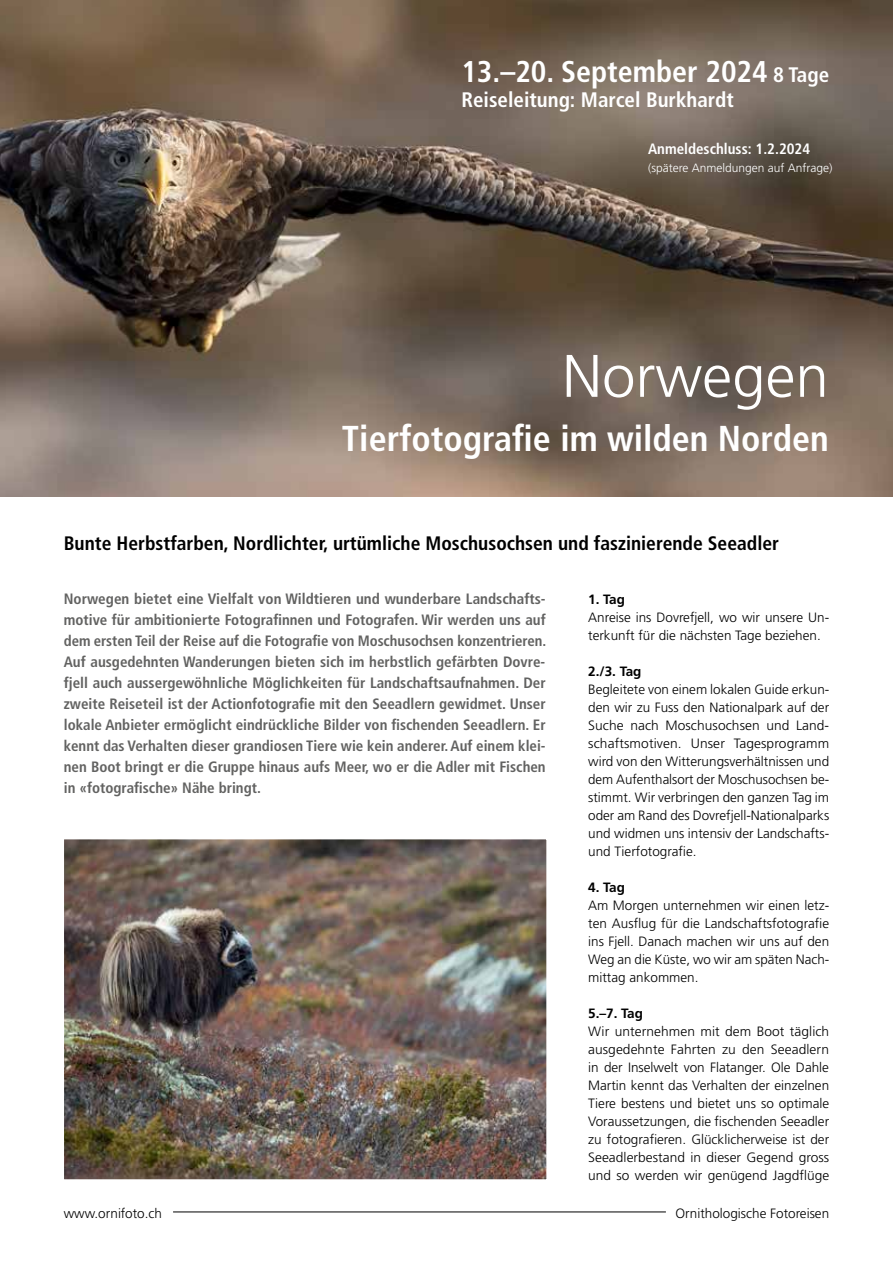
<style>
.page{position:relative;width:893px;height:1263px;background:#fff}
.page>*{position:absolute;margin:0;border:0;box-sizing:border-box;transform-origin:0 0}
.t1{font:300 60px "Frutiger LT Pro";color:#fff}
.t2{font:700 condensed 36px "Frutiger LT Pro";color:#fff}
.t3{font:700 condensed 30px "Frutiger LT Pro";color:#fff}
.t4{font:700 condensed 21px "Frutiger LT Pro";color:#fff}
.t5{font:700 condensed 19.5px "Frutiger LT Pro";color:#000}
.t6{font:700 condensed 15px/21px "Frutiger LT Pro";color:#626261;text-align:justify}
.t7{font:700 condensed 15px "Frutiger LT Pro";color:#fff}
.t8{font:300 13.5px/18px "Frutiger LT Pro";color:#000;text-align:justify}
.t9{font:700 13.5px "Frutiger LT Pro";letter-spacing:-.055em;color:#000}
.t10{font:300 12px "Frutiger LT Pro";color:#fff}
.s1{font-size:21px}
</style>
<div class="page">
<img style="left:0;top:0;width:893px;height:497px">
<img style="left:64px;top:839px;width:483px;height:341px">
<hr style="left:173px;top:1211px;width:493px;height:1px;background:#000">
<h3 class="t3" style="left:461px;top:54px;width:369px">13.–20. September 2024 <span class="s1">8 Tage</span></h3>
<h3 class="t4" style="left:461px;top:87px;width:274px">Reiseleitung: Marcel Burkhardt</h3>
<p class="t7" style="left:648px;top:140px;width:164px">Anmeldeschluss: 1.2.2024</p>
<p class="t10" style="left:648px;top:161px;width:186px">(spätere Anmeldungen auf Anfrage)</p>
<h1 class="t1" style="left:562px;top:341px;width:268px">Norwegen</h1>
<h2 class="t2" style="left:342px;top:417px;width:488px">Tierfotografie im wilden Norden</h2>
<h3 class="t5" style="left:64px;top:531px;width:717px">Bunte Herbstfarben, Nordlichter, urtümliche Moschusochsen und faszinierende Seeadler</h3>
<p class="t6" style="left:64px;top:588px;width:484px">Norwegen bietet eine Vielfalt von Wildtieren und wunderbare Landschafts&shy;motive für ambitionierte Fotografinnen und Fotografen. Wir werden uns auf dem ersten Teil der Reise auf die Fotografie von Moschusochsen konzentrieren.<br>Auf ausgedehnten Wanderungen bieten sich im herbstlich gefärbten Dovre&shy;fjell auch aussergewöhnliche Möglichkeiten für Landschaftsaufnahmen. Der zweite Reiseteil ist der Actionfotografie mit den Seeadlern gewidmet. Unser lokale Anbieter ermöglicht eindrückliche Bilder von fischenden Seeadlern. Er kennt das Verhalten dieser grandiosen Tiere wie kein anderer. Auf einem klei&shy;nen Boot bringt er die Gruppe hinaus aufs Meer, wo er die Adler mit Fischen in «fotografische» Nähe bringt.</p>
<p class="t9" style="left:588px;top:591px;width:38px">1. Tag</p>
<p class="t8" style="left:588px;top:608px;width:242px">Anreise ins Dovrefjell, wo wir unsere Un&shy;terkunft für die nächsten Tage beziehen.</p>
<p class="t9" style="left:588px;top:663px;width:55px">2./3. Tag</p>
<p class="t8" style="left:588px;top:680px;width:243px">Begleitete von einem lokalen Guide erkun&shy;den wir zu Fuss den Nationalpark auf der Suche nach Moschusochsen und Land&shy;schaftsmotiven. Unser Tagesprogramm wird von den Witterungsverhältnissen und dem Aufenthalsort der Moschusochsen be&shy;stimmt. Wir verbringen den ganzen Tag im oder am Rand des Dovrefjell-Nationalparks und widmen uns intensiv der Landschafts&shy;und Tierfotografie.</p>
<p class="t9" style="left:588px;top:879px;width:38px">4. Tag</p>
<p class="t8" style="left:588px;top:896px;width:242px">Am Morgen unternehmen wir einen letz&shy;ten Ausflug für die Landschaftsfotografie ins Fjell. Danach machen wir uns auf den Weg an die Küste, wo wir am späten Nach&shy;mittag ankommen.</p>
<p class="t9" style="left:588px;top:1005px;width:56px">5.–7. Tag</p>
<p class="t8" style="left:588px;top:1022px;width:243px">Wir unternehmen mit dem Boot täglich ausgedehnte Fahrten zu den Seeadlern in der Inselwelt von Flatanger. Ole Dahle Martin kennt das Verhalten der einzelnen Tiere bestens und bietet uns so optimale Voraussetzungen, die fischenden Seeadler zu fotografieren. Glücklicherweise ist der Seeadlerbestand in dieser Gegend gross und so werden wir genügend Jagdflüge</p>
<p class="t8" style="left:64px;top:1204px;width:100px">www.ornifoto.ch</p>
<p class="t8" style="left:675px;top:1204px;width:155px">Ornithologische Fotoreisen</p>
</div>
